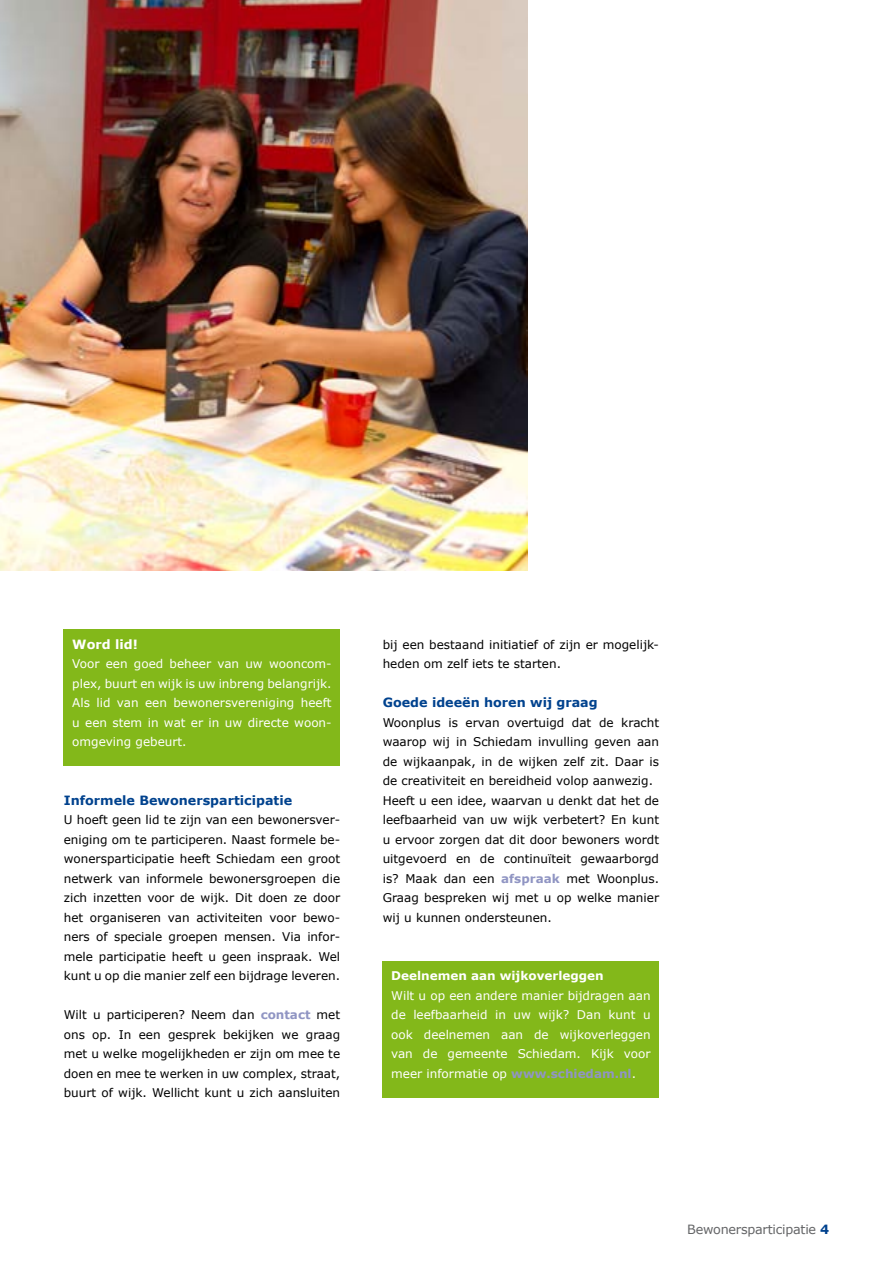
<style>
.page{position:relative;width:893px;height:1263px;background:#fff}
.page>*{position:absolute;margin:0;border:0;box-sizing:border-box;transform-origin:0 0}
.t1{font:700 12.75px "Verdana";color:#00428e}
.t2{font:12.75px "Verdana";letter-spacing:-.02em;color:#646567}
.t3{font:700 12.75px "Verdana";color:#fff}
.t4{font:12px/19.5px "Verdana";color:#000;text-align:justify}
.t5{font:12px/19.5px "Verdana";color:#fff;text-align:justify}
.t6{font:700 12px "Verdana";color:#fff}
.s1{font-weight:700;color:#9095c3}
.s2{font-weight:700;color:#00428e}
</style>
<div class="page">
<div style="left:64px;top:629px;width:276px;height:137px;background:#83b81a"></div>
<div style="left:383px;top:961px;width:276px;height:136px;background:#83b81a"></div>
<img style="left:0;top:0;width:527px;height:571px">
<p class="t3" style="left:72px;top:636px;width:67px">Word lid!</p>
<p class="t5" style="left:72px;top:654px;width:261px">Voor een goed beheer van uw wooncom&shy;plex, buurt en wijk is uw inbreng belangrijk.<br>Als lid van een bewonersvereniging heeft u een stem in wat er in uw directe woon&shy;omgeving gebeurt.</p>
<p class="t1" style="left:64px;top:792px;width:230px">Informele Bewonersparticipatie</p>
<p class="t4" style="left:64px;top:810px;width:278px">U hoeft geen lid te zijn van een bewonersver&shy;eniging om te participeren. Naast formele be&shy;wonersparticipatie heeft Schiedam een groot netwerk van informele bewonersgroepen die zich inzetten voor de wijk. Dit doen ze door het organiseren van activiteiten voor bewo&shy;ners of speciale groepen mensen. Via infor&shy;mele participatie heeft u geen inspraak. Wel kunt u op die manier zelf een bijdrage leveren.</p>
<p class="t4" style="left:64px;top:1005px;width:278px">Wilt u participeren? Neem dan <span class="s1">contact</span> met ons op. In een gesprek bekijken we graag met u welke mogelijkheden er zijn om mee te doen en mee te werken in uw complex, straat, buurt of wijk. Wellicht kunt u zich aansluiten</p>
<p class="t4" style="left:383px;top:634px;width:278px">bij een bestaand initiatief of zijn er mogelijk&shy;heden om zelf iets te starten.</p>
<p class="t1" style="left:383px;top:695px;width:217px">Goede ideeën horen wij graag</p>
<p class="t4" style="left:383px;top:712px;width:278px;text-align:left">Woonplus is ervan overtuigd dat de kracht waarop wij in Schiedam invulling geven aan de wijkaanpak, in de wijken zelf zit. Daar is de creativiteit en bereidheid volop aanwezig.<br>Heeft u een idee, waarvan u denkt dat het de leefbaarheid van uw wijk verbetert? En kunt u ervoor zorgen dat dit door bewoners wordt uitgevoerd en de continuïteit gewaarborgd is? Maak dan een <span class="s1">afspraak</span> met Woonplus.<br>Graag bespreken wij met u op welke manier wij u kunnen ondersteunen.</p>
<p class="t6" style="left:391px;top:968px;width:214px">Deelnemen aan wijkoverleggen</p>
<p class="t5" style="left:391px;top:985px;width:261px">Wilt u op een andere manier bijdragen aan de leefbaarheid in uw wijk? Dan kunt u ook deelnemen aan de wijkoverleggen van de gemeente Schiedam. Kijk voor meer informatie op <span class="s1">www.schiedam.nl</span>.</p>
<p class="t2" style="left:687px;top:1221px;width:143px">Bewonersparticipatie <span class="s2">4</span></p>
</div>
